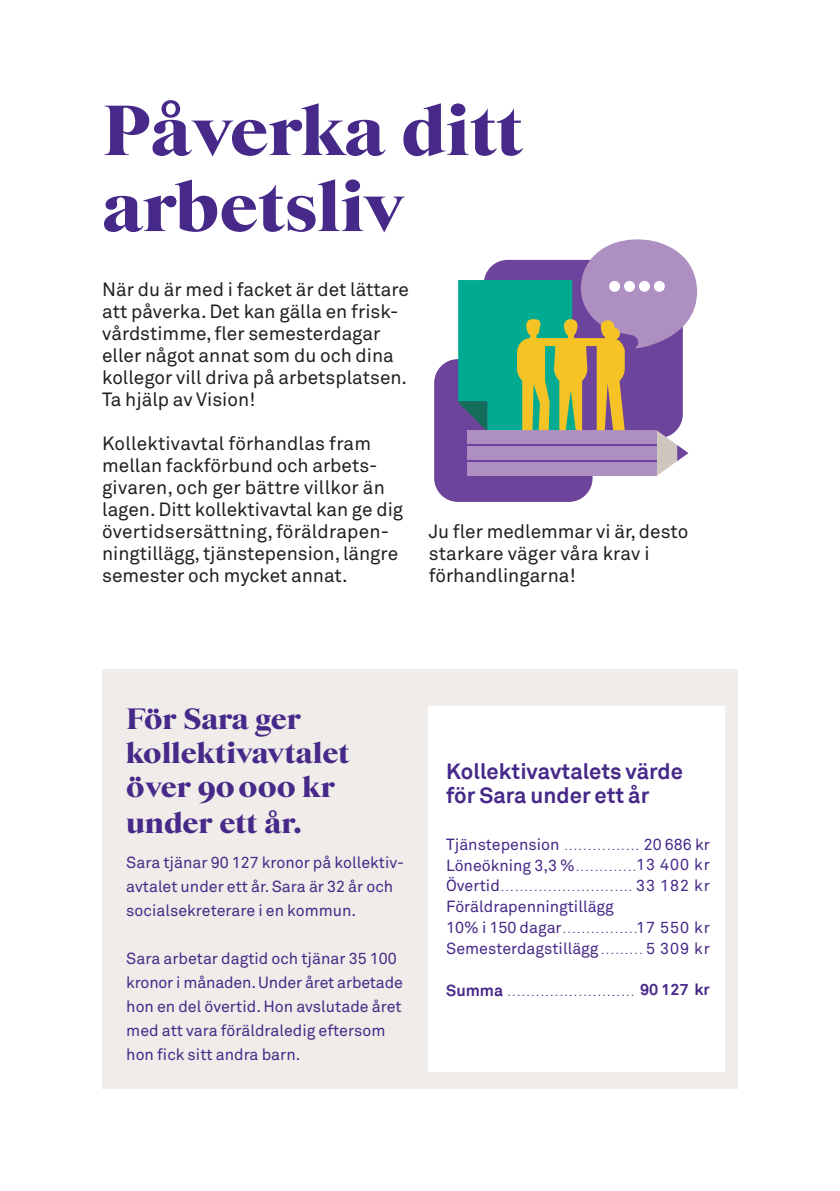
<style>
.page{position:relative;width:840px;height:1191px;background:#fff}
.page>*{position:absolute;margin:0;border:0;box-sizing:border-box;transform-origin:0 0}
.Rubrik_Starling_36{font:900 72px "Starling";color:#462988}
.Mellanrubrik_Starlin{font:900 30px/34.6px "Starling";color:#462988}
.Brd1{font:700 22px/24px "Akkurat";color:#462988}
.Brd1-2{font:19px/22px "Akkurat";color:#231f20}
.Brd1-3{font:16px/24px "Akkurat";color:#462988}
.Brd1-4{font:700 16px "Akkurat";color:#462988}
.Brd1-5{font:10px "Akkurat";color:#462988}
.s1{font-size:16px}
.s2{font-size:10px}
.s3{font-weight:700;font-size:16px}
</style>
<div class="page">
<div style="left:102px;top:669px;width:635px;height:420px;background:#f0ece9"></div>
<div style="left:428px;top:707px;width:296px;height:364px;background:#fff"></div>
<svg style="left:434px;top:359px;width:159px;height:143px;background:#744fa0"></svg>
<svg style="left:458px;top:239px;width:238px;height:237px;background:#8c9aa2"></svg>
<div style="left:608px;top:281px;width:11px;height:11px;background:#fff;border-radius:50%"></div>
<div style="left:623px;top:281px;width:11px;height:11px;background:#fff;border-radius:50%"></div>
<div style="left:638px;top:281px;width:11px;height:11px;background:#fff;border-radius:50%"></div>
<div style="left:653px;top:281px;width:11px;height:11px;background:#fff;border-radius:50%"></div>
<p class="Rubrik_Starling_36" style="left:102px;top:87px;width:422px">Påverka ditt</p>
<p class="Rubrik_Starling_36" style="left:102px;top:163px;width:304px">arbetsliv</p>
<p class="Brd1-2" style="left:102px;top:279px;width:308px">När du är med i facket är det lättare att påverka. Det kan gälla en frisk&shy;vårdstimme, fler semesterdagar eller något annat som du och dina kollegor vill driva på arbetsplatsen.<br>Ta hjälp av Vision!</p>
<p class="Brd1-2" style="left:102px;top:433px;width:302px">Kollektivavtal förhandlas fram mellan fackförbund och arbets&shy;givaren, och ger bättre villkor än lagen. Ditt kollektivavtal kan ge dig övertidsersättning, föräldrapen&shy;ningtillägg, tjänstepension, längre semester och mycket annat.</p>
<p class="Brd1-2" style="left:428px;top:520px;width:261px">Ju fler medlemmar vi är, desto starkare väger våra krav i förhandlingarna!</p>
<p class="Mellanrubrik_Starlin" style="left:126px;top:702px;width:225px">För Sara ger kollektivavtalet över 90000 kr under ett år.</p>
<p class="Brd1-3" style="left:126px;top:851px;width:279px">Sara tjänar 90 127 kronor på kollektiv&shy;avtalet under ett år. Sara är 32 år och socialsekreterare i en kommun.</p>
<p class="Brd1-3" style="left:126px;top:947px;width:278px">Sara arbetar dagtid och tjänar 35 100 kronor i månaden. Under året arbetade hon en del övertid. Hon avslutade året med att vara föräldraledig eftersom hon fick sitt andra barn.</p>
<p class="Brd1" style="left:446px;top:760px;width:238px">Kollektivavtalets värde för Sara under ett år</p>
<p class="Brd1-5" style="left:446px;top:840px;width:194px"><span class="s1">Tjänstepension</span> ................</p>
<p class="Brd1-3" style="left:446px;top:853px;width:265px">Löneökning 3,3 %<span class="s2">.............</span>13 400 kr</p>
<p class="Brd1-5" style="left:446px;top:882px;width:187px"><span class="s1">Övertid</span>............................</p>
<p class="Brd1-3" style="left:446px;top:895px;width:169px">Föräldrapenningtillägg</p>
<p class="Brd1-5" style="left:446px;top:923px;width:192px"><span class="s1">10% i 150 dagar</span>................</p>
<p class="Brd1-3" style="left:446px;top:936px;width:265px">Semesterdagstillägg <span class="s2">. . . . . . . . .</span> 5 309 kr</p>
<p class="Brd1-5" style="left:446px;top:986px;width:189px"><span class="s3">Summa</span> ...........................</p>
<p class="Brd1-3" style="left:643px;top:832px;width:67px">20 686 kr</p>
<p class="Brd1-3" style="left:636px;top:874px;width:75px">33 182 kr</p>
<p class="Brd1-3" style="left:636px;top:915px;width:75px">17 550 kr</p>
<p class="Brd1-4" style="left:639px;top:979px;width:71px">90 127 kr</p>
</div>
